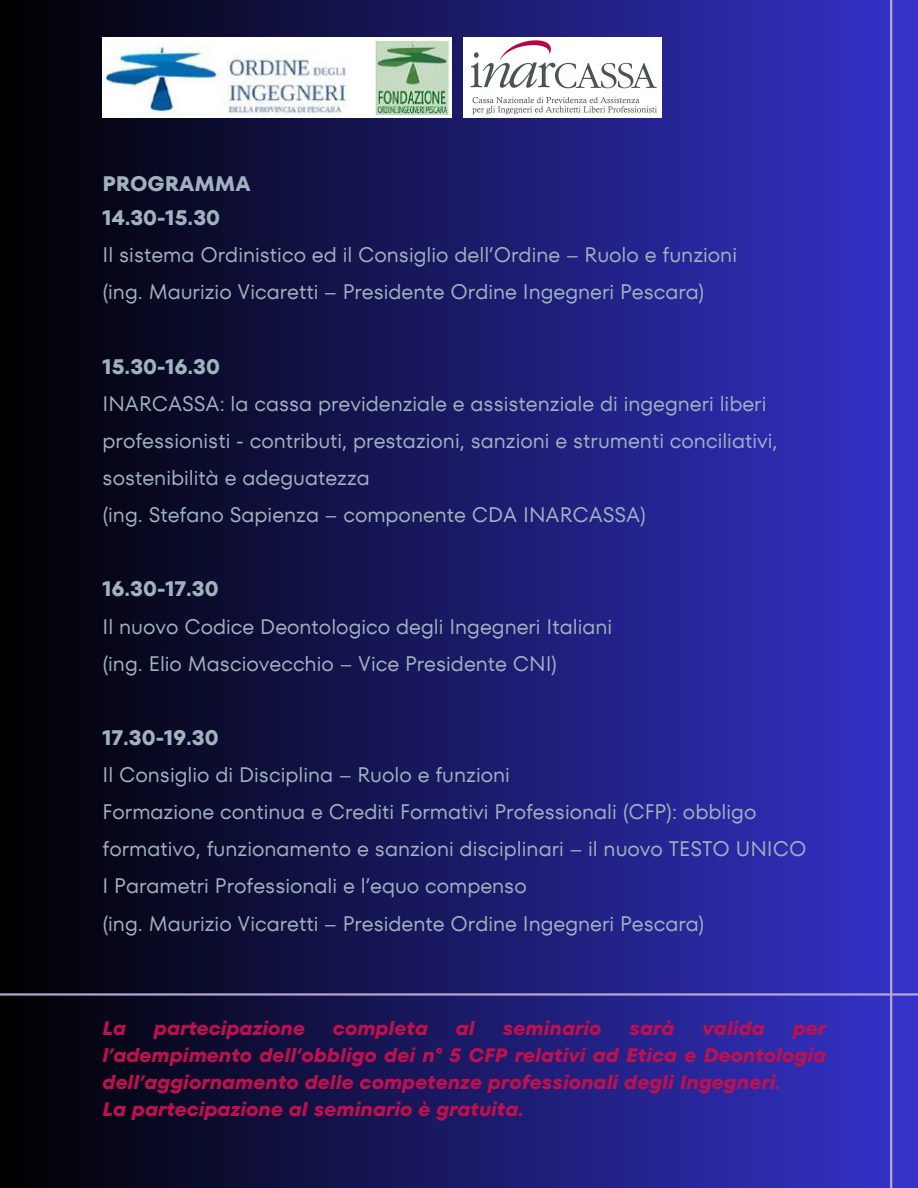
<style>
.page{position:relative;width:918px;height:1188px;background:#fff}
.page>*{position:absolute;margin:0;border:0;box-sizing:border-box;transform-origin:0 0}
.t1{font:21px/37.2px "TT Fors";color:#a0b1bf}
.t2{font:700 21px "TT Fors";color:#a0b1bf}
.t3{font:italic 700 19.5px/27px "TT Fors";color:#bd114d;text-align:justify}
</style>
<div class="page">
<div style="left:0;top:0;width:918px;height:1188px;background:linear-gradient(to right,#000,#3533cb)"></div>
<hr style="left:890px;top:0;width:2px;height:1188px;background:#b3a7d2">
<hr style="left:0;top:993px;width:918px;height:3px;background:#b3a7d2">
<img style="left:103px;top:37px;width:348px;height:80px">
<img style="left:464px;top:37px;width:198px;height:80px">
<p class="t2" style="left:103px;top:169px;width:150px">PROGRAMMA</p>
<p class="t2" style="left:103px;top:203px;width:119px">14.30-15.30</p>
<p class="t1" style="left:103px;top:236px;width:636px">Il sistema Ordinistico ed il Consiglio dell’Ordine – Ruolo e funzioni</p>
<p class="t1" style="left:103px;top:274px;width:604px">(ing. Maurizio Vicaretti – Presidente Ordine Ingegneri Pescara)</p>
<p class="t2" style="left:103px;top:352px;width:119px">15.30-16.30</p>
<p class="t1" style="left:103px;top:385px;width:677px">INARCASSA: la cassa previdenziale e assistenziale di ingegneri liberi professionisti - contributi, prestazioni, sanzioni e strumenti conciliativi, sostenibilità e adeguatezza</p>
<p class="t1" style="left:103px;top:496px;width:545px">(ing. Stefano Sapienza – componente CDA INARCASSA)</p>
<p class="t2" style="left:103px;top:574px;width:118px">16.30-17.30</p>
<p class="t1" style="left:103px;top:608px;width:511px">Il nuovo Codice Deontologico degli Ingegneri Italiani</p>
<p class="t1" style="left:103px;top:645px;width:456px">(ing. Elio Masciovecchio – Vice Presidente CNI)</p>
<p class="t2" style="left:103px;top:723px;width:118px">17.30-19.30</p>
<p class="t1" style="left:103px;top:756px;width:409px">Il Consiglio di Disciplina – Ruolo e funzioni</p>
<p class="t1" style="left:103px;top:793px;width:705px">Formazione continua e Crediti Formativi Professionali (CFP): obbligo formativo, funzionamento e sanzioni disciplinari – il nuovo TESTO UNICO</p>
<p class="t1" style="left:103px;top:868px;width:426px">I Parametri Professionali e l’equo compenso</p>
<p class="t1" style="left:103px;top:905px;width:604px">(ing. Maurizio Vicaretti – Presidente Ordine Ingegneri Pescara)</p>
<p class="t3" style="left:103px;top:1015px;width:25px">La</p>
<p class="t3" style="left:154px;top:1015px;width:153px">partecipazione</p>
<p class="t3" style="left:333px;top:1015px;width:97px">completa</p>
<p class="t3" style="left:456px;top:1015px;width:20px">al</p>
<p class="t3" style="left:503px;top:1015px;width:100px">seminario</p>
<p class="t3" style="left:629px;top:1015px;width:47px">sarà</p>
<p class="t3" style="left:703px;top:1015px;width:64px">valida</p>
<p class="t3" style="left:103px;top:1015px;width:725px;text-indent:690px">per l’adempimento dell’obbligo dei n° 5 CFP relativi ad Etica e Deontologia dell’aggiornamento delle competenze professionali degli Ingegneri.</p>
<p class="t3" style="left:103px;top:1096px;width:423px">La partecipazione al seminario è gratuita.</p>
</div>
